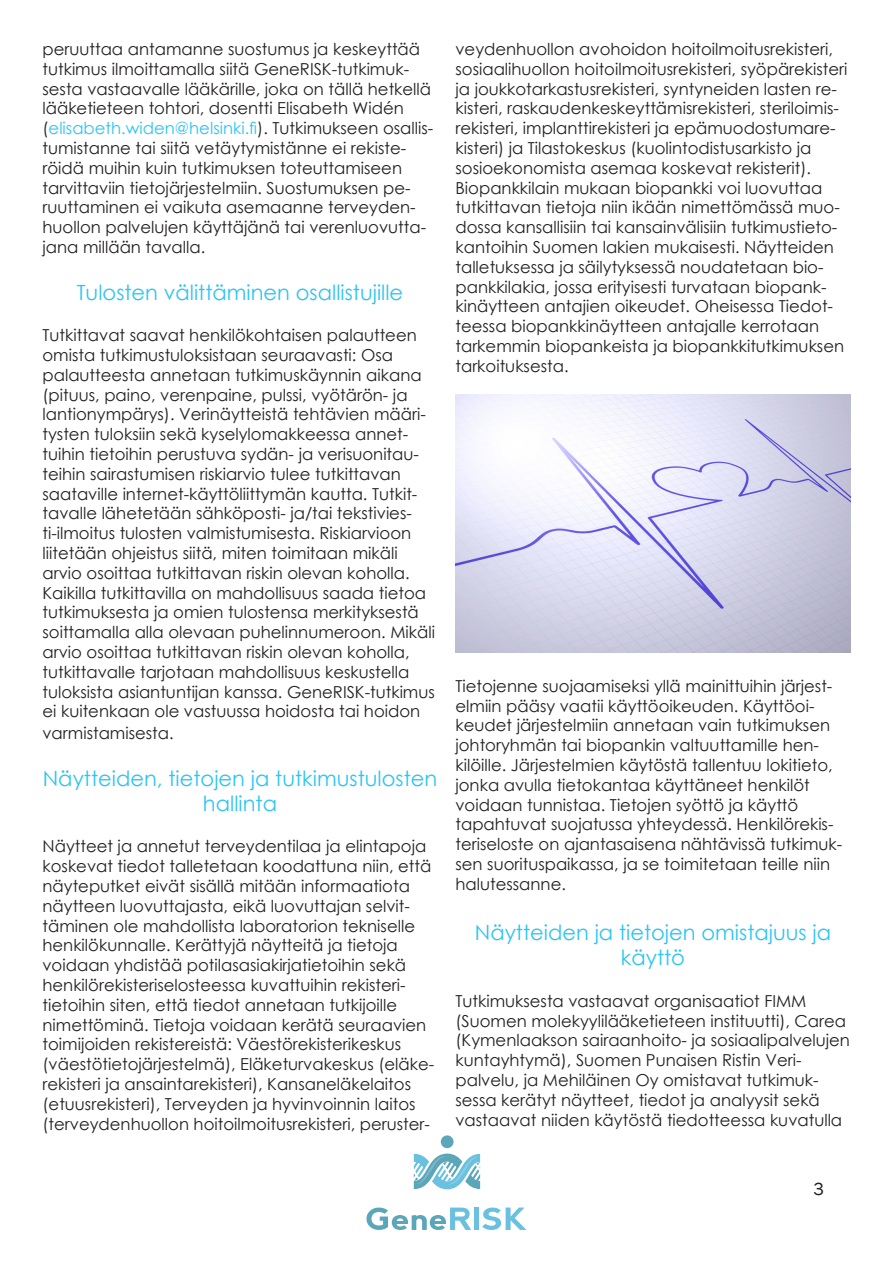
<style>
.page{position:relative;width:893px;height:1263px;background:#fff}
.page>*{position:absolute;margin:0;border:0;box-sizing:border-box;transform-origin:0 0}
.t1{font:21px/25.2px "Century Gothic";color:#2bc4f3;text-align:center}
.t2{font:18px "Franklin Gothic";color:#231f20}
.t3{font:16.5px/19.8px "Century Gothic";color:#231f20}
.s1{color:#2bc4f3}
</style>
<div class="page">
<img style="left:455px;top:395px;width:395px;height:257px">
<svg style="left:366px;top:1207px;width:105px;height:23px"></svg>
<div style="left:474px;top:1207px;width:5px;height:23px;background:#6ac1df"></div>
<svg style="left:482px;top:1207px;width:44px;height:23px"></svg>
<div style="left:441px;top:1135px;width:13px;height:13px;background:#5ba6b9;border-radius:50%"></div>
<svg style="left:414px;top:1153px;width:66px;height:36px"></svg>
<p class="t3" style="left:43px;top:39px;width:392px">peruuttaa antamanne suostumus ja keskeyttää tutkimus ilmoittamalla siitä GeneRISK-tutkimuk&shy;sesta vastaavalle lääkärille, joka on tällä hetkellä lääketieteen tohtori, dosentti Elisabeth Widén (<span class="s1">elisabeth.widen@helsinki.fi</span>). Tutkimukseen osallis&shy;tumistanne tai siitä vetäytymistänne ei rekiste-</p>
<p class="t3" style="left:43px;top:158px;width:375px">röidä muihin kuin tutkimuksen toteuttamiseen tarvittaviin tietojärjestelmiin. Suostumuksen pe&shy;ruuttaminen ei vaikuta asemaanne terveyden-</p>
<p class="t3" style="left:43px;top:217px;width:385px">huollon palvelujen käyttäjänä tai verenluovutta&shy;jana millään tavalla.</p>
<p class="t1" style="left:77px;top:279px;width:328px">Tulosten välittäminen osallistujille</p>
<p class="t3" style="left:43px;top:325px;width:394px">Tutkittavat saavat henkilökohtaisen palautteen omista tutkimustuloksistaan seuraavasti: Osa palautteesta annetaan tutkimuskäynnin aikana (pituus, paino, verenpaine, pulssi, vyötärön- ja lantionympärys). Verinäytteistä tehtävien määri&shy;tysten tuloksiin sekä kyselylomakkeessa annet&shy;tuihin tietoihin perustuva sydän- ja verisuonitau&shy;teihin sairastumisen riskiarvio tulee tutkittavan saataville internet-käyttöliittymän kautta. Tutkit&shy;tavalle lähetetään sähköposti- ja/tai tekstivies&shy;ti-ilmoitus tulosten valmistumisesta. Riskiarvioon liitetään ohjeistus siitä, miten toimitaan mikäli arvio osoittaa tutkittavan riskin olevan koholla.<br>Kaikilla tutkittavilla on mahdollisuus saada tietoa tutkimuksesta ja omien tulostensa merkityksestä soittamalla alla olevaan puhelinnumeroon. Mikäli arvio osoittaa tutkittavan riskin olevan koholla, tutkittavalle tarjotaan mahdollisuus keskustella tuloksista asiantuntijan kanssa. GeneRISK-tutkimus ei kuitenkaan ole vastuussa hoidosta tai hoidon</p>
<p class="t3" style="left:43px;top:723px;width:133px">varmistamisesta.</p>
<p class="t1" style="left:43px;top:765px;width:396px">Näytteiden, tietojen ja tutkimustulosten hallinta</p>
<p class="t3" style="left:43px;top:836px;width:390px">Näytteet ja annetut terveydentilaa ja elintapoja koskevat tiedot talletetaan koodattuna niin, että näyteputket eivät sisällä mitään informaatiota näytteen luovuttajasta, eikä luovuttajan selvit&shy;täminen ole mahdollista laboratorion tekniselle henkilökunnalle. Kerättyjä näytteitä ja tietoja voidaan yhdistää potilasasiakirjatietoihin sekä henkilörekisteriselosteessa kuvattuihin rekisteri-</p>
<p class="t3" style="left:43px;top:995px;width:393px">tietoihin siten, että tiedot annetaan tutkijoille nimettöminä. Tietoja voidaan kerätä seuraavien toimijoiden rekistereistä: Väestörekisterikeskus (väestötietojärjestelmä), Eläketurvakeskus (eläke-</p>
<p class="t3" style="left:43px;top:1074px;width:389px">rekisteri ja ansaintarekisteri), Kansaneläkelaitos (etuusrekisteri), Terveyden ja hyvinvoinnin laitos (terveydenhuollon hoitoilmoitusrekisteri, peruster-</p>
<p class="t3" style="left:455px;top:39px;width:394px">veydenhuollon avohoidon hoitoilmoitusrekisteri, sosiaalihuollon hoitoilmoitusrekisteri, syöpärekisteri ja joukkotarkastusrekisteri, syntyneiden lasten re&shy;kisteri, raskaudenkeskeyttämisrekisteri, steriloimis-</p>
<p class="t3" style="left:455px;top:118px;width:382px">rekisteri, implanttirekisteri ja epämuodostumare&shy;kisteri) ja Tilastokeskus (kuolintodistusarkisto ja sosioekonomista asemaa koskevat rekisterit).</p>
<p class="t3" style="left:455px;top:177px;width:390px">Biopankkilain mukaan biopankki voi luovuttaa tutkittavan tietoja niin ikään nimettömässä muo&shy;dossa kansallisiin tai kansainvälisiin tutkimustieto&shy;kantoihin Suomen lakien mukaisesti. Näytteiden talletuksessa ja säilytyksessä noudatetaan bio&shy;pankkilakia, jossa erityisesti turvataan biopank&shy;kinäytteen antajien oikeudet. Oheisessa Tiedot&shy;teessa biopankkinäytteen antajalle kerrotaan tarkemmin biopankeista ja biopankkitutkimuksen tarkoituksesta.</p>
<p class="t3" style="left:455px;top:676px;width:378px">Tietojenne suojaamiseksi yllä mainittuihin järjest&shy;elmiin pääsy vaatii käyttöoikeuden. Käyttöoi-</p>
<p class="t3" style="left:455px;top:715px;width:379px">keudet järjestelmiin annetaan vain tutkimuksen johtoryhmän tai biopankin valtuuttamille hen&shy;kilöille. Järjestelmien käytöstä tallentuu lokitieto, jonka avulla tietokantaa käyttäneet henkilöt voidaan tunnistaa. Tietojen syöttö ja käyttö tapahtuvat suojatussa yhteydessä. Henkilörekis-</p>
<p class="t3" style="left:455px;top:834px;width:388px">teriseloste on ajantasaisena nähtävissä tutkimuk&shy;sen suorituspaikassa, ja se toimitetaan teille niin halutessanne.</p>
<p class="t1" style="left:475px;top:920px;width:358px">Näytteiden ja tietojen omistajuus ja käyttö</p>
<p class="t3" style="left:455px;top:991px;width:396px">Tutkimuksesta vastaavat organisaatiot FIMM (Suomen molekyylilääketieteen instituutti), Carea (Kymenlaakson sairaanhoito- ja sosiaalipalvelujen kuntayhtymä), Suomen Punaisen Ristin Veri-</p>
<p class="t3" style="left:455px;top:1070px;width:388px">palvelu, ja Mehiläinen Oy omistavat tutkimuk&shy;sessa kerätyt näytteet, tiedot ja analyysit sekä vastaavat niiden käytöstä tiedotteessa kuvatulla</p>
<p class="t2" style="left:814px;top:1177px;width:12px">3</p>
</div>
